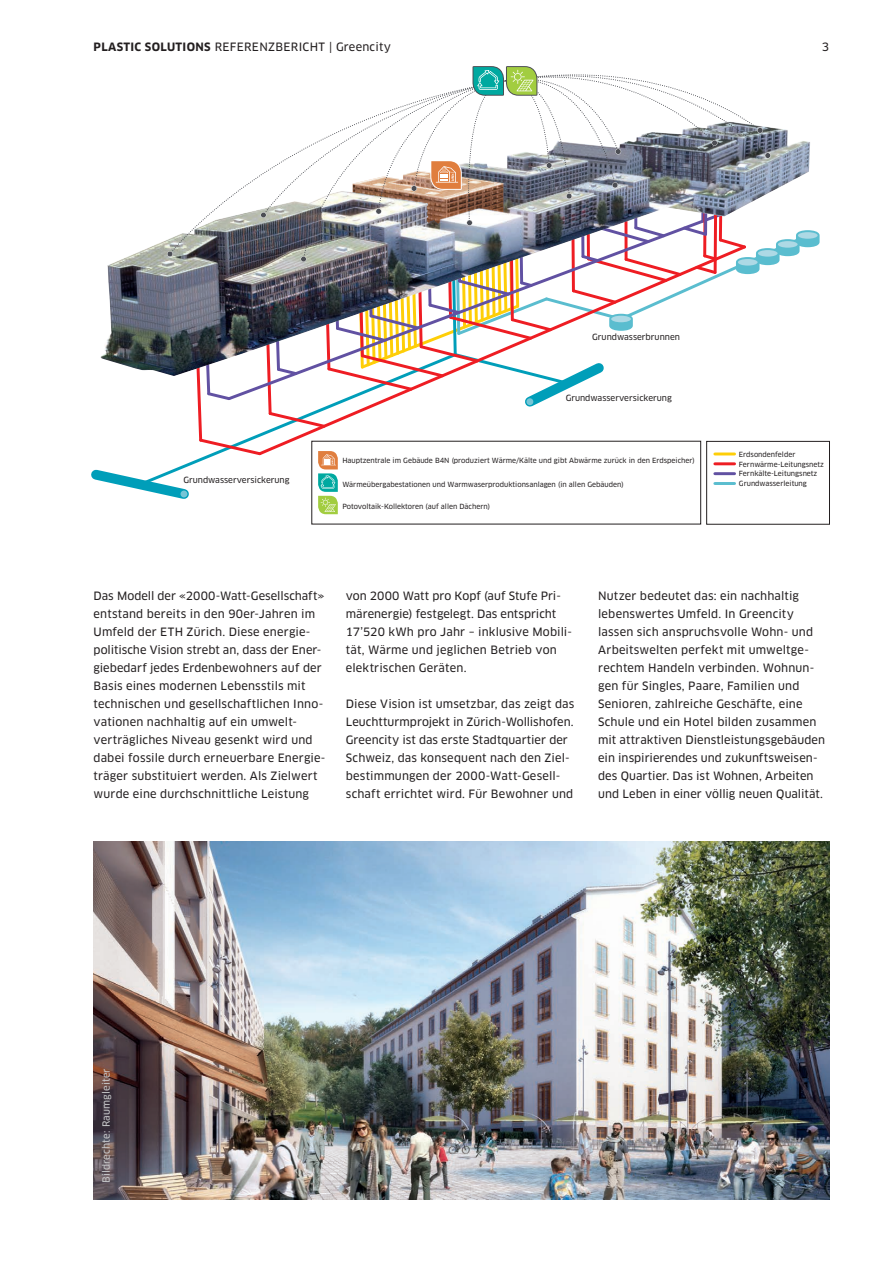
<style>
.page{position:relative;width:893px;height:1263px;background:#fff}
.page>*{position:absolute;margin:0;border:0;box-sizing:border-box;transform-origin:0 0}
.t1{font:11.25px/18px "Clan Pro News";letter-spacing:.01em;color:#231f20}
.t2{font:11.25px "Clan Pro News";letter-spacing:.03em;color:#231f20}
.t3{font:9.75px "Clan Pro News";letter-spacing:.01em;color:#c7c8ca}
.t4{font:8.4px "Clan Pro News";color:#231f20}
.t5{font:6.9px/9.8px "Clan Pro News";color:#231f20}
.s1{font-family:"Clan Pro";font-weight:700}
</style>
<div class="page">
<img style="left:91px;top:66px;width:730px;height:449px">
<hr style="left:715px;top:482px;width:19px;height:3px;background:#5abdcf">
<hr style="left:715px;top:452px;width:19px;height:3px;background:#fece08">
<div style="left:706px;top:441px;width:124px;height:83px;border:1px solid #231f20"></div>
<img style="left:94px;top:841px;width:735px;height:201px">
<img style="left:93px;top:1042px;width:737px;height:158px">
<p class="t2" style="left:94px;top:41px;width:299px"><span class="s1">PLASTIC SOLUTIONS</span> REFERENZBERICHT | Greencity</p>
<p class="t1" style="left:822px;top:38px;width:9px">3</p>
<p class="t4" style="left:183px;top:474px;width:108px">Grundwasserversickerung</p>
<p class="t4" style="left:592px;top:332px;width:89px">Grundwasserbrunnen</p>
<p class="t4" style="left:566px;top:392px;width:108px">Grundwasserversickerung</p>
<p class="t5" style="left:342px;top:455px;width:354px">Hauptzentrale im Gebäude B4N (produziert Wärme/Kälte und gibt Abwärme zurück in den Erdspeicher)</p>
<p class="t5" style="left:342px;top:480px;width:283px">Wärmeübergabestationen und Warmwaserproduktionsanlagen (in allen Gebäuden)</p>
<p class="t5" style="left:342px;top:502px;width:149px">Potovoltaik-Kollektoren (auf allen Dächern)</p>
<p class="t5" style="left:739px;top:449px;width:87px">Erdsondenfelder<br>Fernwärme-Leitungsnetz<br>Fernkälte-Leitungsnetz<br>Grundwasserleitung</p>
<p class="t1" style="left:94px;top:587px;width:233px">Das Modell der «2000-Watt-Gesellschaft» entstand bereits in den 90er-Jahren im Umfeld der ETH Zürich. Diese energie&shy;politische Vision strebt an, dass der Ener&shy;giebedarf jedes Erdenbewohners auf der Basis eines modernen Lebensstils mit technischen und gesellschaftlichen Inno&shy;vationen nachhaltig auf ein umwelt&shy;verträgliches Niveau gesenkt wird und dabei fossile durch erneuerbare Energie&shy;träger substituiert werden. Als Zielwert wurde eine durchschnittliche Leistung</p>
<p class="t1" style="left:346px;top:587px;width:228px">von 2000 Watt pro Kopf (auf Stufe Pri&shy;märenergie) festgelegt. Das entspricht 17’520 kWh pro Jahr – inklusive Mobili&shy;tät, Wärme und jeglichen Betrieb von elektrischen Geräten.</p>
<p class="t1" style="left:346px;top:695px;width:230px">Diese Vision ist umsetzbar, das zeigt das Leuchtturmprojekt in Zürich-Wollishofen.<br>Greencity ist das erste Stadtquartier der Schweiz, das konsequent nach den Ziel&shy;bestimmungen der 2000-Watt-Gesell&shy;schaft errichtet wird. Für Bewohner und</p>
<p class="t1" style="left:598px;top:587px;width:228px">Nutzer bedeutet das: ein nachhaltig lebenswertes Umfeld. In Greencity lassen sich anspruchsvolle Wohn- und Arbeitswelten perfekt mit umweltge&shy;rechtem Handeln verbinden. Wohnun&shy;gen für Singles, Paare, Familien und Senioren, zahlreiche Geschäfte, eine Schule und ein Hotel bilden zusammen mit attraktiven Dienstleistungsgebäuden ein inspirierendes und zukunftsweisen&shy;des Quartier. Das ist Wohnen, Arbeiten und Leben in einer völlig neuen Qualität.</p>
<p class="t3" style="left:100px;top:1183px;width:116px;rotate:-90deg">Bildrechte: Raumgleiter</p>
</div>
